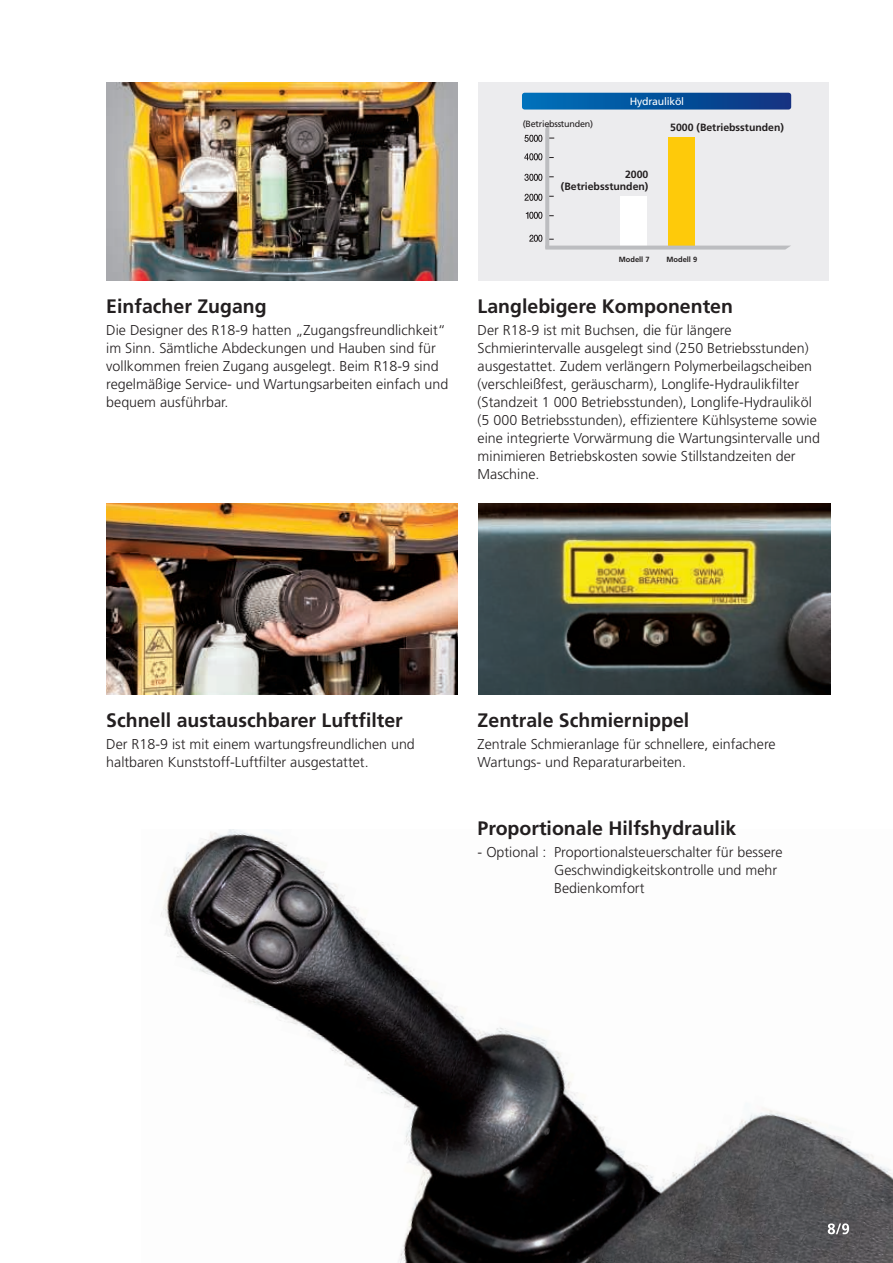
<style>
.page{position:relative;width:893px;height:1263px;background:#fff}
.page>*{position:absolute;margin:0;border:0;box-sizing:border-box;transform-origin:0 0}
.t1{font:700 19.5px "Frutiger LT Std";color:#231f20}
.t2{font:300 14.25px/18px "Frutiger LT Std";color:#231f20}
.t3{font:700 10.5px/12.9px "Frutiger LT Std";color:#231f20;text-align:right}
.t4{font:10.5px "Frutiger LT Std";letter-spacing:-.02em;color:#fff}
.t5{font:9px "Frutiger LT Std";letter-spacing:-.025em;color:#231f20}
.t6{font:700 7.5px "Frutiger LT Std";color:#231f20}
</style>
<div class="page">
<img style="left:161px;top:829px;width:732px;height:434px">
<img style="left:106px;top:503px;width:351px;height:192px">
<img style="left:478px;top:503px;width:352px;height:192px">
<img style="left:106px;top:83px;width:351px;height:198px">
<div style="left:478px;top:83px;width:351px;height:198px;background:#ececee"></div>
<svg style="left:524px;top:122px;width:267px;height:128px"></svg>
<svg style="left:522px;top:93px;width:269px;height:17px;background:#0b569f"></svg>
<svg style="left:828px;top:1223px;width:21px;height:11px"></svg>
<h1 class="t1" style="left:106px;top:295px;width:162px">Einfacher Zugang</h1>
<p class="t2" style="left:106px;top:321px;width:344px">Die Designer des R18-9 hatten „Zugangsfreundlichkeit“ im Sinn. Sämtliche Abdeckungen und Hauben sind für vollkommen freien Zugang ausgelegt. Beim R18-9 sind regelmäßige Service- und Wartungsarbeiten einfach und bequem ausführbar.</p>
<p class="t5" style="left:523px;top:119px;width:72px">(Betriebsstunden)</p>
<p class="t4" style="left:630px;top:95px;width:56px">Hydrauliköl</p>
<p class="t3" style="left:670px;top:121px;width:115px">5000 (Betriebsstunden)</p>
<p class="t3" style="left:561px;top:167px;width:89px">2000 (Betriebsstunden)</p>
<p class="t6" style="left:619px;top:255px;width:32px">Modell 7</p>
<p class="t6" style="left:666px;top:255px;width:32px">Modell 9</p>
<h1 class="t1" style="left:478px;top:295px;width:257px">Langlebigere Komponenten</h1>
<p class="t2" style="left:478px;top:321px;width:344px">Der R18-9 ist mit Buchsen, die für längere Schmierintervalle ausgelegt sind (250 Betriebsstunden) ausgestattet. Zudem verlängern Polymerbeilagscheiben (verschleißfest, geräuscharm), Longlife-Hydraulikfilter (Standzeit 1 000 Betriebsstunden), Longlife-Hydrauliköl (5 000 Betriebsstunden), effizientere Kühlsysteme sowie eine integrierte Vorwärmung die Wartungsintervalle und minimieren Betriebskosten sowie Stillstandzeiten der Maschine.</p>
<h1 class="t1" style="left:106px;top:709px;width:298px">Schnell austauschbarer Luftfilter</h1>
<p class="t2" style="left:106px;top:735px;width:310px">Der R18-9 ist mit einem wartungsfreundlichen und haltbaren Kunststoff-Luftfilter ausgestattet.</p>
<h1 class="t1" style="left:478px;top:709px;width:213px">Zentrale Schmiernippel</h1>
<p class="t2" style="left:478px;top:735px;width:299px">Zentrale Schmieranlage für schnellere, einfachere<br>Wartungs- und Reparaturarbeiten.</p>
<h1 class="t1" style="left:478px;top:817px;width:260px">Proportionale Hilfshydraulik</h1>
<p class="t2" style="left:554px;top:843px;width:230px;text-indent:-76px">- Optional : Proportionalsteuerschalter für bessere<br>Geschwindigkeitskontrolle und mehr<br>Bedienkomfort</p>
</div>
